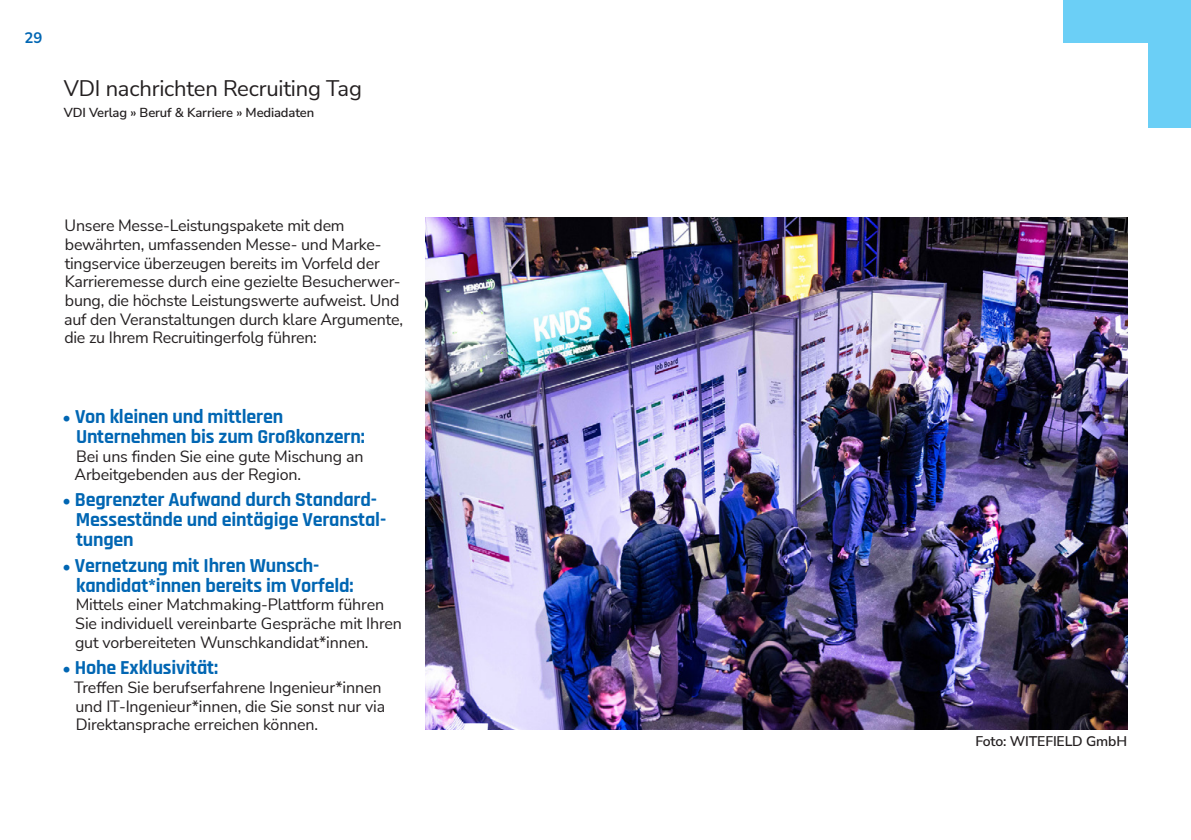
<style>
.page{position:relative;width:1191px;height:840px;background:#fff}
.page>*{position:absolute;margin:0;border:0;box-sizing:border-box;transform-origin:0 0}
.t1{font:22px "Nunito Sans";letter-spacing:-.01em;color:#231f20}
.t2{font:700 20px/20px "Rajdhani";letter-spacing:-.01em;color:#0166b3}
.t3{font:16px/18.6px "Nunito Sans";letter-spacing:-.015em;color:#231f20}
.t4{font:700 15px "Nunito Sans";color:#0166b3}
.t5{font:600 14px "Nunito Sans";letter-spacing:-.01em;color:#231f20}
.t6{font:600 13px "Nunito Sans";letter-spacing:-.01em;color:#231f20}
.s1{font-family:"Nunito Sans";font-weight:400;font-size:16px}
</style>
<div class="page">
<img style="left:425px;top:217px;width:702px;height:512px">
<div style="left:1063px;top:0;width:128px;height:43px;background:#6bcff6"></div>
<div style="left:1148px;top:0;width:43px;height:128px;background:#6bcff6"></div>
<p class="t4" style="left:25px;top:27px;width:19px">29</p>
<h1 class="t1" style="left:64px;top:73px;width:299px">VDI nachrichten Recruiting Tag</h1>
<p class="t6" style="left:64px;top:103px;width:252px">VDI Verlag » Beruf &amp; Karriere » Mediadaten</p>
<p class="t3" style="left:64px;top:216px;width:340px">Unsere Messe-Leistungspakete mit dem bewährten, umfassenden Messe- und Marke&shy;tingservice überzeugen bereits im Vorfeld der Karrieremesse durch eine gezielte Besucherwer&shy;bung, die höchste Leistungswerte aufweist. Und auf den Veranstaltungen durch klare Argumente, die zu Ihrem Recruitingerfolg führen:</p>
<p class="t2" style="left:76px;top:407px;width:290px;text-indent:-13px"><span class="s1">•</span> Von kleinen und mittleren<br>Unternehmen bis zum Großkonzern:</p>
<p class="t3" style="left:75px;top:446px;width:290px">Bei uns finden Sie eine gute Mischung an<br>Arbeitgebenden aus der Region.</p>
<p class="t2" style="left:76px;top:490px;width:312px;text-indent:-13px"><span class="s1">•</span> Begrenzter Aufwand durch Standard-<br>Messestände und eintägige Veranstal&shy;tungen</p>
<p class="t2" style="left:76px;top:555px;width:279px;text-indent:-13px"><span class="s1">•</span> Vernetzung mit Ihren Wunsch&shy;kandidat*innen bereits im Vorfeld:</p>
<p class="t3" style="left:75px;top:594px;width:328px">Mittels einer Matchmaking-Plattform führen<br>Sie individuell vereinbarte Gespräche mit Ihren gut vorbereiteten Wunschkandidat*innen.</p>
<p class="t2" style="left:63px;top:658px;width:157px"><span class="s1">•</span> Hohe Exklusivität:</p>
<p class="t3" style="left:74px;top:677px;width:312px">Treffen Sie berufserfahrene Ingenieur*innen und IT-Ingenieur*innen, die Sie sonst nur via<br>Direktansprache erreichen können.</p>
<p class="t5" style="left:975px;top:731px;width:153px">Foto: WITEFIELD GmbH</p>
</div>
